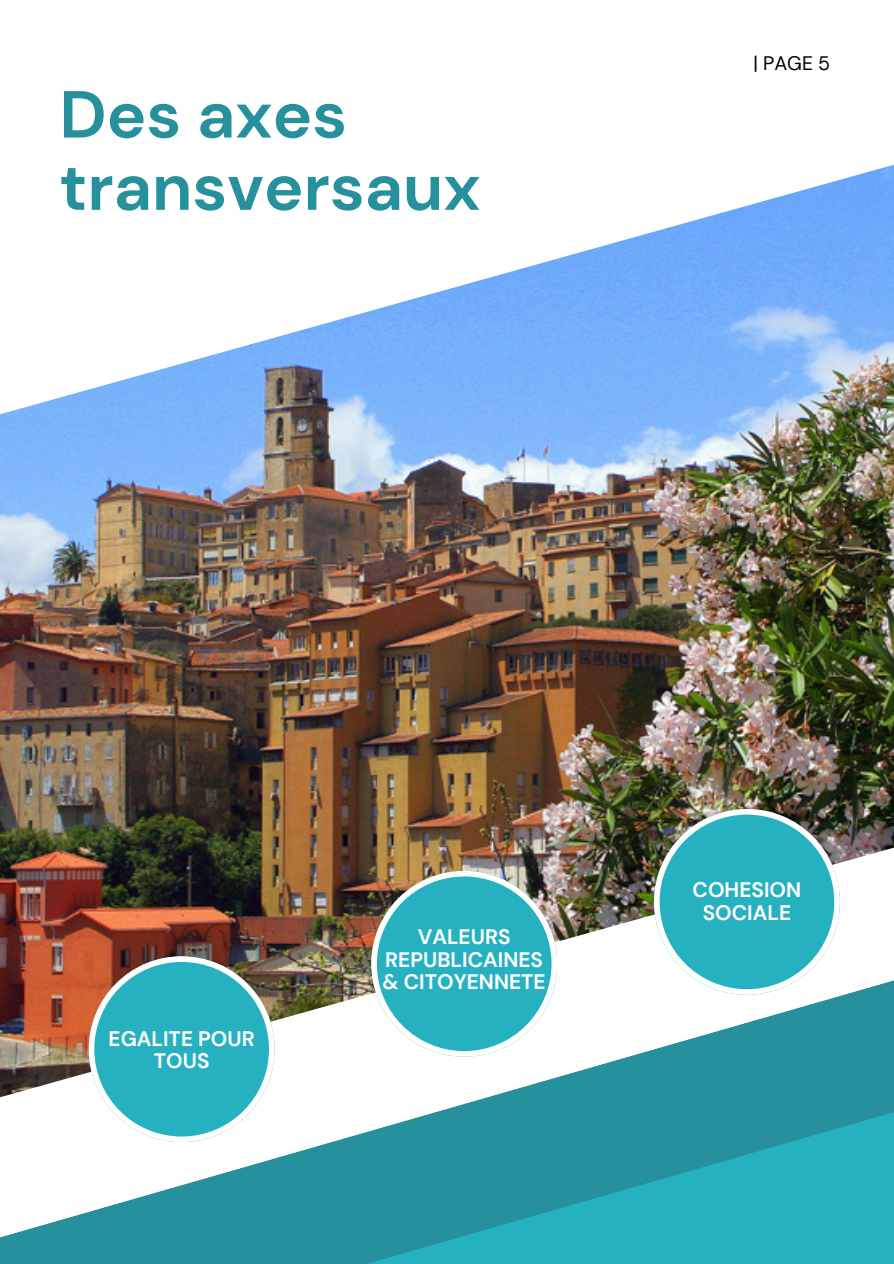
<style>
.page{position:relative;width:894px;height:1264px;background:#fff}
.page>*{position:absolute;margin:0;border:0;box-sizing:border-box;transform-origin:0 0}
.t1{font:700 66.3px/72.3px "DM Sans";color:#26909c}
.t2{font:700 21px/22.5px "DM Sans";color:#fff;text-align:center}
.t3{font:19.5px "DM Sans";color:#000}
</style>
<div class="page">
<img style="left:0;top:165px;width:893px;height:735px">
<img style="left:653px;top:809px;width:186px;height:91px">
<img style="left:371px;top:870px;width:186px;height:30px">
<img style="left:0;top:900px;width:893px;height:363px">
<svg style="left:185px;top:1032px;width:708px;height:231px;fill:#26909c"></svg>
<h1 class="t1" style="left:59px;top:79px;width:422px">Des axes transversaux</h1>
<h2 class="t3" style="left:753px;top:51px;width:78px">| PAGE 5</h2>
<p class="t2" style="left:108px;top:1027px;width:148px">EGALITE POUR<br>TOUS</p>
<h2 class="t2" style="left:382px;top:925px;width:164px">VALEURS<br>REPUBLICAINES &amp; CITOYENNETE</h2>
<h2 class="t2" style="left:692px;top:879px;width:110px">COHESION<br>SOCIALE</h2>
</div>
